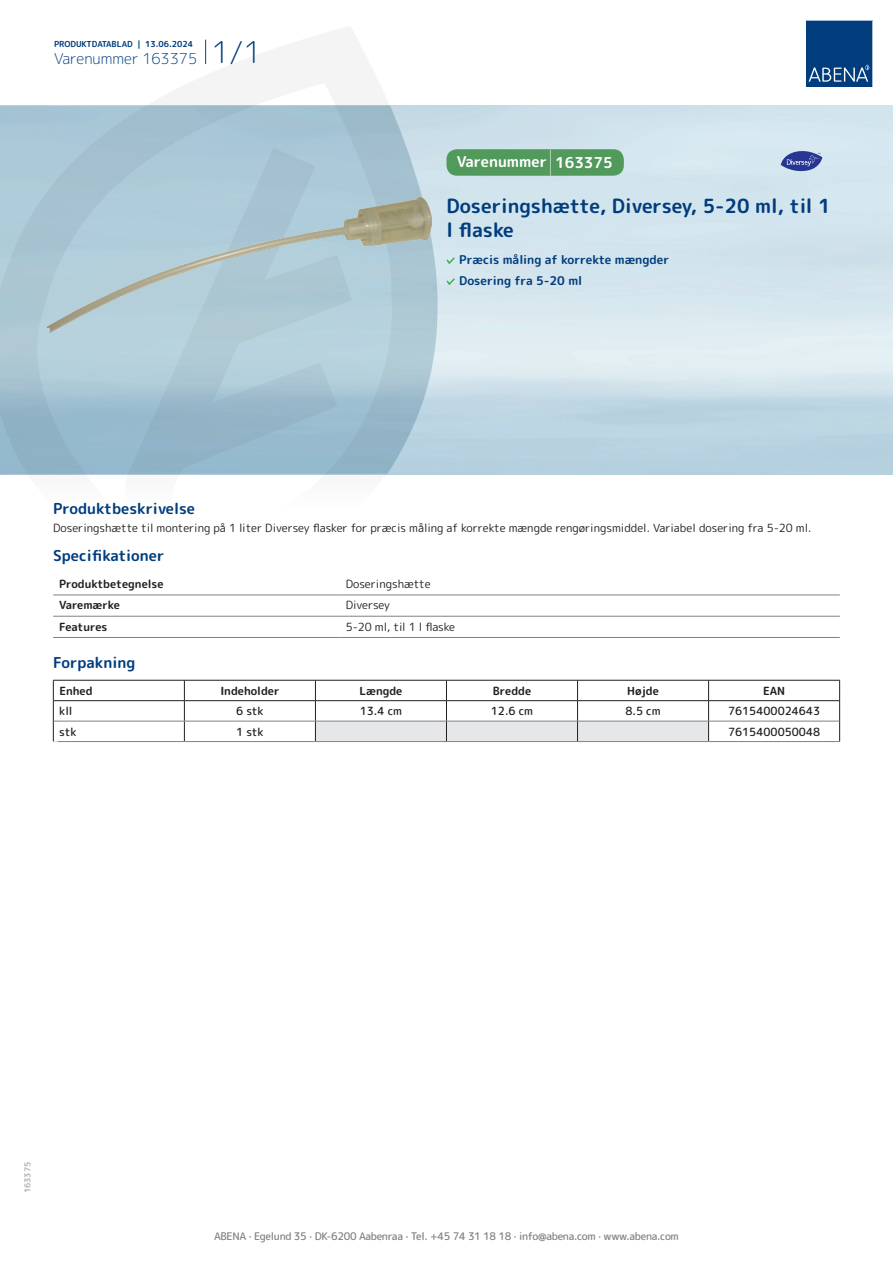
<style>
.page{position:relative;width:893px;height:1263px;background:#fff}
.page>*{position:absolute;margin:0;border:0;box-sizing:border-box;transform-origin:0 0}
.t1{font:700 19.5px/24px "Rounded Mplus 1 c";color:#013d7d}
.t2{font:700 15px "Rounded Mplus 1 c";color:#013d7d}
.t3{font:300 15px "Rounded Mplus 1 c";color:#013d7d}
.t4{font:700 15px "Rounded Mplus 1 c";color:#fff}
.t5{font:700 12px/21px "Rounded Mplus 1 c";color:#013d7d}
.t6{font:11.25px "Rounded Mplus 1 c";color:#231f20}
.t7{font:700 11.25px "Rounded Mplus 1 c";color:#231f20}
.t8{font:500 11.25px "Rounded Mplus 1 c";color:#231f20}
.t9{font:500 10.5px "Rounded Mplus 1 c";letter-spacing:-.03em;color:#808285}
.t10{font:700 10.5px "Rounded Mplus 1 c";color:#fff}
.t11{font:700 8.25px "Rounded Mplus 1 c";color:#013d7d}
.t12{font:700 8.25px "Rounded Mplus 1 c";color:#b2b3b7}
.s1{font-size:30px}
.s2{font-size:25.5px}
</style>
<div class="page">
<svg style="left:0;top:26px;width:439px;height:569px"></svg>
<svg style="left:0;top:106px;width:438px;height:368px;background:#a5c3d2"></svg>
<svg style="left:205px;top:40px;width:1px;height:24px"></svg>
<svg style="left:806px;top:20px;width:67px;height:67px;background:#144b86"></svg>
<img style="left:47px;top:196px;width:384px;height:136px">
<hr style="left:53px;top:595px;width:287px;height:1px;background:#808285">
<hr style="left:340px;top:595px;width:500px;height:1px;background:#808285">
<hr style="left:53px;top:616px;width:287px;height:1px;background:#808285">
<hr style="left:340px;top:616px;width:500px;height:1px;background:#808285">
<hr style="left:53px;top:637px;width:287px;height:1px;background:#808285">
<hr style="left:340px;top:637px;width:500px;height:1px;background:#808285">
<hr style="left:53px;top:680px;width:131px;height:1px;background:#231f20">
<hr style="left:184px;top:680px;width:131px;height:1px;background:#231f20">
<hr style="left:709px;top:680px;width:131px;height:1px;background:#231f20">
<hr style="left:53px;top:700px;width:131px;height:1px;background:#231f20">
<hr style="left:184px;top:700px;width:131px;height:1px;background:#231f20">
<hr style="left:709px;top:700px;width:131px;height:1px;background:#231f20">
<svg style="left:53px;top:680px;width:1px;height:61px"></svg>
<svg style="left:184px;top:680px;width:1px;height:61px"></svg>
<svg style="left:315px;top:680px;width:394px;height:61px"></svg>
<svg style="left:839px;top:680px;width:1px;height:61px"></svg>
<hr style="left:54px;top:721px;width:130px;height:1px;background:#808285">
<hr style="left:184px;top:721px;width:131px;height:1px;background:#808285">
<hr style="left:315px;top:721px;width:131px;height:1px;background:#808285">
<hr style="left:446px;top:721px;width:131px;height:1px;background:#808285">
<hr style="left:577px;top:721px;width:132px;height:1px;background:#808285">
<hr style="left:709px;top:721px;width:130px;height:1px;background:#808285">
<hr style="left:53px;top:741px;width:131px;height:1px;background:#808285">
<hr style="left:184px;top:741px;width:131px;height:1px;background:#808285">
<hr style="left:315px;top:741px;width:131px;height:1px;background:#808285">
<hr style="left:446px;top:741px;width:131px;height:1px;background:#808285">
<hr style="left:577px;top:741px;width:132px;height:1px;background:#808285">
<hr style="left:709px;top:741px;width:131px;height:1px;background:#808285">
<svg style="left:446px;top:257px;width:9px;height:7px"></svg>
<svg style="left:446px;top:278px;width:9px;height:7px"></svg>
<div style="left:446px;top:149px;width:178px;height:27px;background:#52995c;border-radius:10px"></div>
<svg style="left:781px;top:151px;width:41px;height:20px"></svg>
<p class="t11" style="left:54px;top:38px;width:141px">PRODUKTDATABLAD | 13.06.2024</p>
<h2 class="t3" style="left:54px;top:48px;width:209px">Varenummer 163375 <span class="s1">1/1</span></h2>
<h2 class="t4" style="left:457px;top:151px;width:157px">Varenummer <span class="s2">|</span> 163375</h2>
<h1 class="t1" style="left:446px;top:194px;width:385px">Doseringshætte, Diversey, 5-20 ml, til 1 l flaske</h1>
<p class="t5" style="left:459px;top:249px;width:211px">Præcis måling af korrekte mængder<br>Dosering fra 5-20 ml</p>
<h2 class="t2" style="left:53px;top:498px;width:143px">Produktbeskrivelse</h2>
<p class="t6" style="left:53px;top:520px;width:760px">Doseringshætte til montering på 1 liter Diversey flasker for præcis måling af korrekte mængde rengøringsmiddel. Variabel dosering fra 5-20 ml.</p>
<h2 class="t2" style="left:53px;top:545px;width:113px">Specifikationer</h2>
<p class="t7" style="left:59px;top:576px;width:106px">Produktbetegnelse</p>
<p class="t6" style="left:346px;top:576px;width:86px">Doseringshætte</p>
<p class="t7" style="left:59px;top:597px;width:62px">Varemærke</p>
<p class="t6" style="left:346px;top:597px;width:46px">Diversey</p>
<p class="t7" style="left:59px;top:618px;width:50px">Features</p>
<p class="t6" style="left:346px;top:618px;width:111px">5-20 ml, til 1 l flaske</p>
<h2 class="t2" style="left:53px;top:651px;width:84px">Forpakning</h2>
<p class="t7" style="left:59px;top:682px;width:35px">Enhed</p>
<p class="t7" style="left:220px;top:682px;width:61px">Indeholder</p>
<p class="t7" style="left:359px;top:682px;width:44px">Længde</p>
<p class="t7" style="left:493px;top:682px;width:40px">Bredde</p>
<p class="t7" style="left:627px;top:682px;width:33px">Højde</p>
<p class="t7" style="left:763px;top:682px;width:24px">EAN</p>
<p class="t8" style="left:59px;top:703px;width:15px">kll</p>
<p class="t8" style="left:236px;top:703px;width:29px">6 stk</p>
<p class="t8" style="left:360px;top:703px;width:44px">13.4 cm</p>
<p class="t8" style="left:491px;top:703px;width:44px">12.6 cm</p>
<p class="t8" style="left:625px;top:703px;width:37px">8.5 cm</p>
<p class="t8" style="left:728px;top:703px;width:94px">7615400024643</p>
<p class="t8" style="left:59px;top:723px;width:19px">stk</p>
<p class="t8" style="left:236px;top:723px;width:29px">1 stk</p>
<p class="t8" style="left:728px;top:723px;width:94px">7615400050048</p>
<p class="t10" style="left:53px;top:737px;width:7px">*</p>
<p class="t12" style="left:22px;top:1193px;width:33px;rotate:-90deg">163375</p>
<p class="t9" style="left:214px;top:1229px;width:466px">ABENA · Egelund 35 · DK-6200 Aabenraa · Tel. +45 74 31 18 18 · info@abena.com · www.abena.com</p>
</div>
